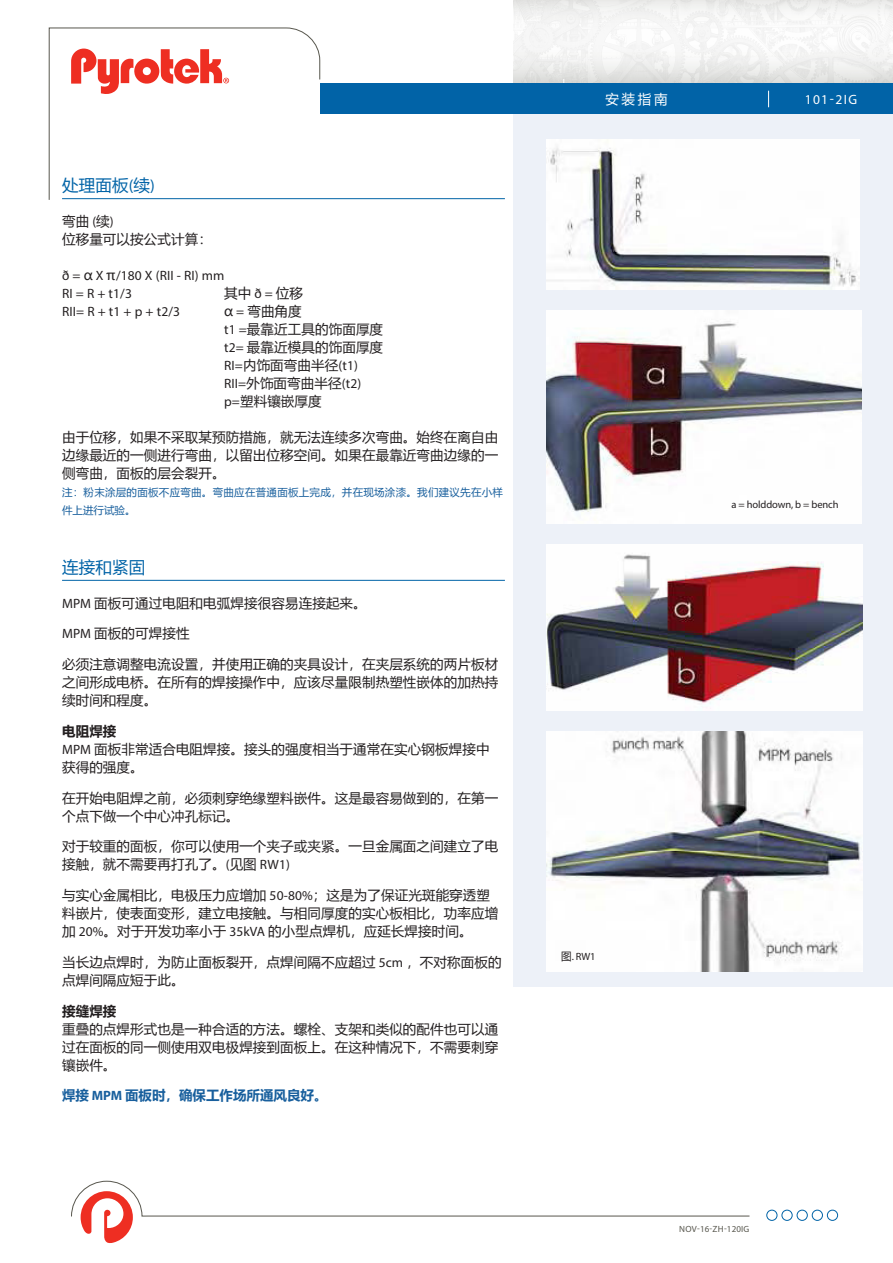
<style>
.page{position:relative;width:893px;height:1263px;background:#fff}
.page>*{position:absolute;margin:0;border:0;box-sizing:border-box;transform-origin:0 0}
.body{font:16.5px "Microsoft Ya Hei";letter-spacing:.01em;color:#0163a7}
.body-2{font:13.5px/18px "Microsoft Ya Hei";letter-spacing:.01em;color:#231f20}
.body-3{font:13.5px "Myriad Pro";letter-spacing:.01em;color:#231f20}
.Subhead_Body_text{font:700 13.5px "Microsoft Ya Hei";color:#185f9d}
.body-4{font:700 13.5px "Microsoft Ya Hei";letter-spacing:.01em;color:#231f20}
.t1{font:13.5px "Myriad Pro";letter-spacing:.105em;color:#fff}
.t2{font:13.5px "Microsoft Ya Hei";color:#fff}
.Subhead_Body_text-2{font:10.5px/18px "Microsoft Ya Hei";letter-spacing:.025em;color:#185f9d}
.t3{font:10.5px "Myriad Pro";letter-spacing:-.01em;color:#231f20}
.body-5{font:9px "Myriad Pro";letter-spacing:.025em;color:#58574e}
.s1{font-family:"Myriad Pro"}
.s2{font-family:"Microsoft Ya Hei"}
</style>
<div class="page">
<svg style="left:48px;top:27px;width:272px;height:173px"></svg>
<img style="left:513px;top:0;width:380px;height:84px">
<div style="left:513px;top:84px;width:380px;height:902px;background:#edf1f8"></div>
<svg style="left:71px;top:1180px;width:679px;height:63px"></svg>
<div style="left:782px;top:1210px;width:10px;height:11px;border:1px solid #0163a7;border-radius:50%"></div>
<div style="left:797px;top:1210px;width:11px;height:11px;border:1px solid #0163a7;border-radius:50%"></div>
<div style="left:812px;top:1210px;width:11px;height:11px;border:1px solid #0163a7;border-radius:50%"></div>
<div style="left:827px;top:1210px;width:11px;height:11px;border:1px solid #0163a7;border-radius:50%"></div>
<div style="left:766px;top:1210px;width:11px;height:11px;border:1px solid #0163a7;border-radius:50%"></div>
<svg style="left:71px;top:49px;width:158px;height:46px"></svg>
<div style="left:320px;top:84px;width:573px;height:30px;background:#0163a7"></div>
<svg style="left:768px;top:91px;width:1px;height:16px"></svg>
<img style="left:547px;top:139px;width:313px;height:150px">
<img style="left:547px;top:310px;width:315px;height:213px">
<img style="left:547px;top:544px;width:315px;height:166px">
<img style="left:547px;top:732px;width:315px;height:240px">
<hr style="left:62px;top:198px;width:443px;height:1px;background:#0163a7">
<hr style="left:62px;top:580px;width:443px;height:1px;background:#0163a7">
<p class="body" style="left:62px;top:174px;width:94px">处理面板<span class="s1">(</span>续<span class="s1">)</span></p>
<p class="body-2" style="left:62px;top:212px;width:53px">弯曲 <span class="s1">(</span>续<span class="s1">)</span></p>
<p class="body-2" style="left:62px;top:230px;width:151px">位移量可以按公式计算：</p>
<p class="body-3" style="left:62px;top:267px;width:164px">ð = <span class="s2">α</span> X <span class="s2">π</span>/180 X (RII - RI) mm</p>
<p class="body-3" style="left:62px;top:285px;width:71px">RI = R + t1/3</p>
<p class="body-2" style="left:224px;top:284px;width:81px">其中 <span class="s1">ð =</span> 位移</p>
<p class="body-3" style="left:62px;top:303px;width:120px">RII= R + t1 + p + t2/3</p>
<p class="body-2" style="left:224px;top:302px;width:79px">α <span class="s1">=</span> 弯曲角度</p>
<p class="body-2" style="left:224px;top:320px;width:161px"><span class="s1">t1 =</span>最靠近工具的饰面厚度</p>
<p class="body-2" style="left:224px;top:338px;width:161px"><span class="s1">t2=</span> 最靠近模具的饰面厚度</p>
<p class="body-3" style="left:224px;top:357px;width:135px">RI=<span class="s2">内饰面弯曲半径</span>(t1)</p>
<p class="body-3" style="left:224px;top:375px;width:139px">RII=<span class="s2">外饰面弯曲半径</span>(t2)</p>
<p class="body-2" style="left:224px;top:392px;width:99px"><span class="s1">p=</span>塑料镶嵌厚度</p>
<p class="body-2" style="left:62px;top:428px;width:438px;text-align:justify">由于位移，如果不采取某预防措施，就无法连续多次弯曲。始终在离自由边缘最近的一侧进行弯曲，以留出位移空间。如果在最靠近弯曲边缘的一侧弯曲，面板的层会裂开。</p>
<p class="Subhead_Body_text-2" style="left:62px;top:483px;width:443px">注：粉末涂层的面板不应弯曲。弯曲应在普通面板上完成，并在现场涂漆。我们建议先在小样件上进行试验。</p>
<p class="body" style="left:62px;top:555px;width:85px">连接和紧固</p>
<p class="body-2" style="left:62px;top:593px;width:306px"><span class="s1">MPM</span> 面板可通过电阻和电弧焊接很容易连接起来。</p>
<p class="body-2" style="left:62px;top:624px;width:129px"><span class="s1">MPM</span> 面板的可焊接性</p>
<p class="body-2" style="left:62px;top:655px;width:438px;text-align:justify">必须注意调整电流设置，并使用正确的夹具设计，在夹层系统的两片板材之间形成电桥。在所有的焊接操作中，应该尽量限制热塑性嵌体的加热持续时间和程度。</p>
<p class="body-4" style="left:62px;top:722px;width:56px">电阻焊接</p>
<p class="body-2" style="left:62px;top:740px;width:429px"><span class="s1">MPM</span> 面板非常适合电阻焊接。接头的强度相当于通常在实心钢板焊接中获得的强度。</p>
<p class="body-2" style="left:62px;top:788px;width:438px">在开始电阻焊之前，必须刺穿绝缘塑料嵌件。这是最容易做到的，在第一个点下做一个中心冲孔标记。</p>
<p class="body-2" style="left:62px;top:837px;width:438px">对于较重的面板，你可以使用一个夹子或夹紧。一旦金属面之间建立了电接触，就不需要再打孔了。<span class="s1">(</span>见图 <span class="s1">RW1)</span></p>
<p class="body-2" style="left:62px;top:886px;width:438px">与实心金属相比，电极压力应增加 <span class="s1">50-80%</span>；这是为了保证光斑能穿透塑料嵌片，使表面变形，建立电接触。与相同厚度的实心板相比，功率应增加 <span class="s1">20%</span>。对于开发功率小于 <span class="s1">35kVA</span> 的小型点焊机，应延长焊接时间。</p>
<p class="body-2" style="left:62px;top:953px;width:441px">当长边点焊时，为防止面板裂开，点焊间隔不应超过 <span class="s1">5cm</span> ，不对称面板的点焊间隔应短于此。</p>
<p class="body-4" style="left:62px;top:1001px;width:56px">接缝焊接</p>
<p class="body-2" style="left:62px;top:1019px;width:438px;text-align:justify">重叠的点焊形式也是一种合适的方法。螺栓、支架和类似的配件也可以通过在面板的同一侧使用双电极焊接到面板上。在这种情况下，不需要刺穿镶嵌件。</p>
<p class="Subhead_Body_text" style="left:62px;top:1086px;width:267px">焊接 <span class="s1">MPM</span> 面板时，确保工作场所通风良好。</p>
<p class="t2" style="left:605px;top:90px;width:64px">安装指南</p>
<p class="t1" style="left:805px;top:91px;width:54px">101-2IG</p>
<p class="t3" style="left:731px;top:498px;width:109px">a = holddown, b = bench</p>
<p class="t3" style="left:561px;top:950px;width:36px"><span class="s2">图</span>. RW1</p>
<p class="body-5" style="left:679px;top:1224px;width:72px">NOV-16-ZH-120IG</p>
</div>
